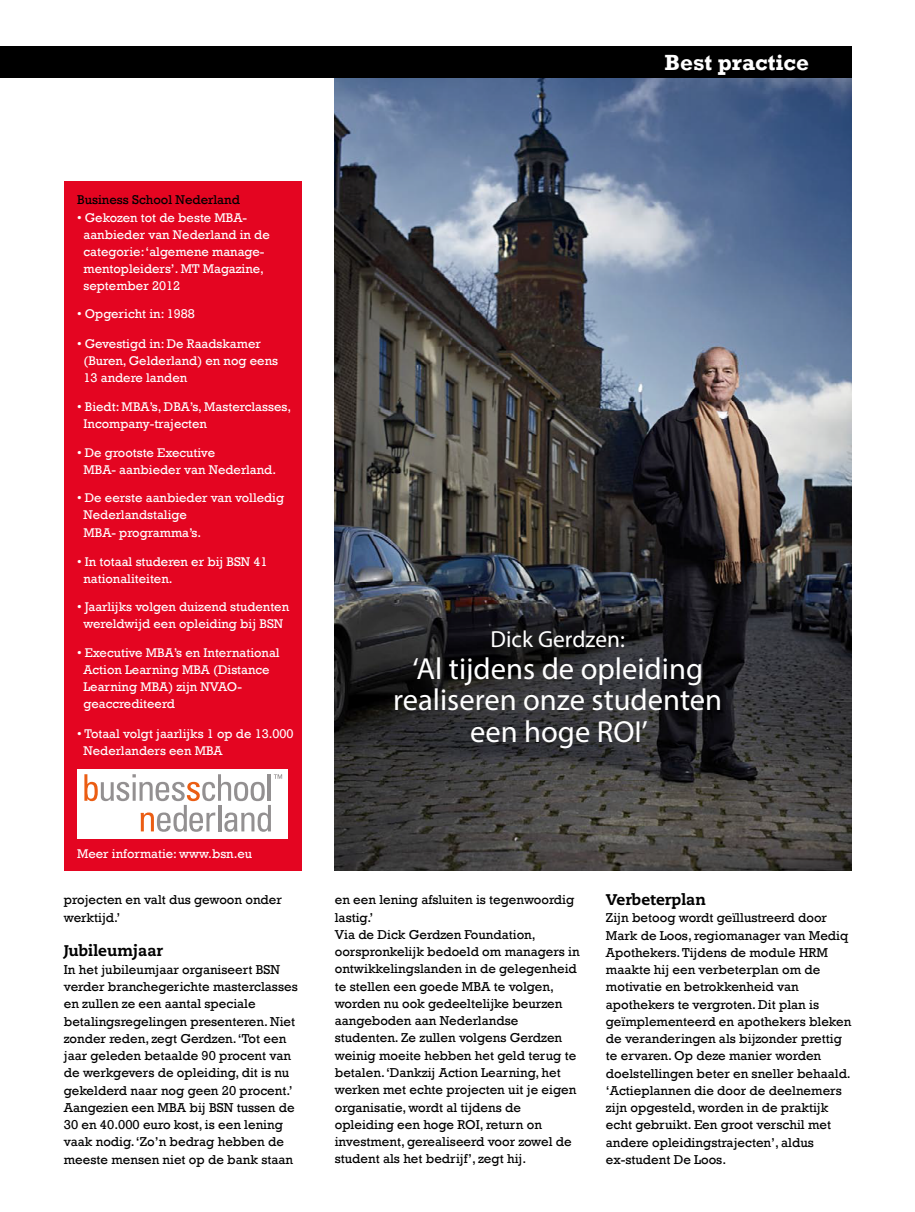
<style>
.page{position:relative;width:915px;height:1212px;background:#fff}
.page>*{position:absolute;margin:0;border:0;box-sizing:border-box;transform-origin:0 0}
.t1{font:30.6px/31.5px "Myriad Pro";color:#fff;text-align:center}
.t2{font:23.4px "Myriad Pro";color:#fff}
.t3{font:700 22.5px "Rockwell";color:#fff}
.t4{font:800 15.45px "Caecilia LT Std";color:#000}
.t5{font:13.2px/17.2px "Rockwell";color:#000}
.t6{font:13.05px "Rockwell";color:#000}
.t7{font:12.9px/17px "Rockwell";color:#fff}
</style>
<div class="page">
<img style="left:334px;top:78px;width:516px;height:792px">
<div style="left:0;top:46px;width:850px;height:32px;background:#000"></div>
<div style="left:64px;top:181px;width:238px;height:690px;background:#e40521"></div>
<div style="left:78px;top:769px;width:210px;height:70px;background:#fff"></div>
<svg style="left:84px;top:774px;width:198px;height:58px"></svg>
<h3 class="t3" style="left:664px;top:49px;width:146px">Best practice</h3>
<p class="t6" style="left:77px;top:192px;width:164px">Business School Nederland</p>
<p class="t7" style="left:83px;top:209px;width:188px;text-indent:-6px">• Gekozen tot de beste MBA&shy;aanbieder van Nederland in de categorie: ‘algemene manage&shy;mentopleiders’. MT Magazine, september 2012</p>
<p class="t7" style="left:77px;top:306px;width:119px">• Opgericht in: 1988</p>
<p class="t7" style="left:83px;top:335px;width:196px;text-indent:-6px">• Gevestigd in: De Raadskamer (Buren, Gelderland) en nog eens<br>13 andere landen</p>
<p class="t7" style="left:83px;top:398px;width:209px;text-indent:-6px">• Biedt: MBA’s, DBA’s, Masterclasses,<br>Incompany-trajecten</p>
<p class="t7" style="left:83px;top:444px;width:194px;text-indent:-6px">• De grootste Executive<br>MBA- aanbieder van Nederland.</p>
<p class="t7" style="left:83px;top:490px;width:202px;text-indent:-6px">• De eerste aanbieder van volledig<br>Nederlandstalige<br>MBA- programma’s.</p>
<p class="t7" style="left:83px;top:553px;width:185px;text-indent:-6px">• In totaal studeren er bij BSN 41 nationaliteiten.</p>
<p class="t7" style="left:77px;top:598px;width:213px;text-align:center">• Jaarlijks volgen duizend studenten wereldwijd een opleiding bij BSN</p>
<p class="t7" style="left:83px;top:645px;width:198px;text-indent:-6px">• Executive MBA’s en International<br>Action Learning MBA (Distance<br>Learning MBA) zijn NVAO&shy;geaccrediteerd</p>
<p class="t7" style="left:83px;top:725px;width:211px;text-indent:-6px">• Totaal volgt jaarlijks 1 op de 13.000<br>Nederlanders een MBA</p>
<h2 class="t2" style="left:490px;top:625px;width:136px">Dick Gerdzen:</h2>
<h1 class="t1" style="left:393px;top:652px;width:330px">‘Al tijdens de opleiding realiseren onze studenten een hoge ROI’</h1>
<p class="t7" style="left:77px;top:845px;width:177px">Meer informatie: www.bsn.eu</p>
<p class="t5" style="left:64px;top:891px;width:219px">projecten en valt dus gewoon onder werktijd.’</p>
<p class="t4" style="left:64px;top:941px;width:101px">Jubileumjaar</p>
<p class="t5" style="left:64px;top:961px;width:235px">In het jubileumjaar organiseert BSN verder branchegerichte masterclasses en zullen ze een aantal speciale betalingsregelingen presenteren. Niet zonder reden, zegt Gerdzen. ‘Tot een jaar geleden betaalde 90 procent van de werkgevers de opleiding, dit is nu gekelderd naar nog geen 20 procent.’ Aangezien een MBA bij BSN tussen de 30 en 40.000 euro kost, is een lening vaak nodig. ‘Zo’n bedrag hebben de meeste mensen niet op de bank staan</p>
<p class="t5" style="left:334px;top:891px;width:246px">en een lening afsluiten is tegenwoordig lastig.’<br>Via de Dick Gerdzen Foundation, oorspronkelijk bedoeld om managers in ontwikkelingslanden in de gelegenheid te stellen een goede MBA te volgen, worden nu ook gedeeltelijke beurzen aangeboden aan Nederlandse studenten. Ze zullen volgens Gerdzen weinig moeite hebben het geld terug te betalen. ‘Dankzij Action Learning, het werken met echte projecten uit je eigen organisatie, wordt al tijdens de opleiding een hoge ROI, return on investment, gerealiseerd voor zowel de student als het bedrijf’, zegt hij.</p>
<p class="t4" style="left:605px;top:890px;width:102px">Verbeterplan</p>
<p class="t5" style="left:605px;top:909px;width:247px">Zijn betoog wordt geïllustreerd door Mark de Loos, regiomanager van Mediq Apothekers. Tijdens de module HRM maakte hij een verbeterplan om de motivatie en betrokkenheid van apothekers te vergroten. Dit plan is geïmplementeerd en apothekers bleken de veranderingen als bijzonder prettig te ervaren. Op deze manier worden doelstellingen beter en sneller behaald. ‘Actieplannen die door de deelnemers zijn opgesteld, worden in de praktijk echt gebruikt. Een groot verschil met andere opleidingstrajecten’, aldus ex-student De Loos.</p>
</div>
